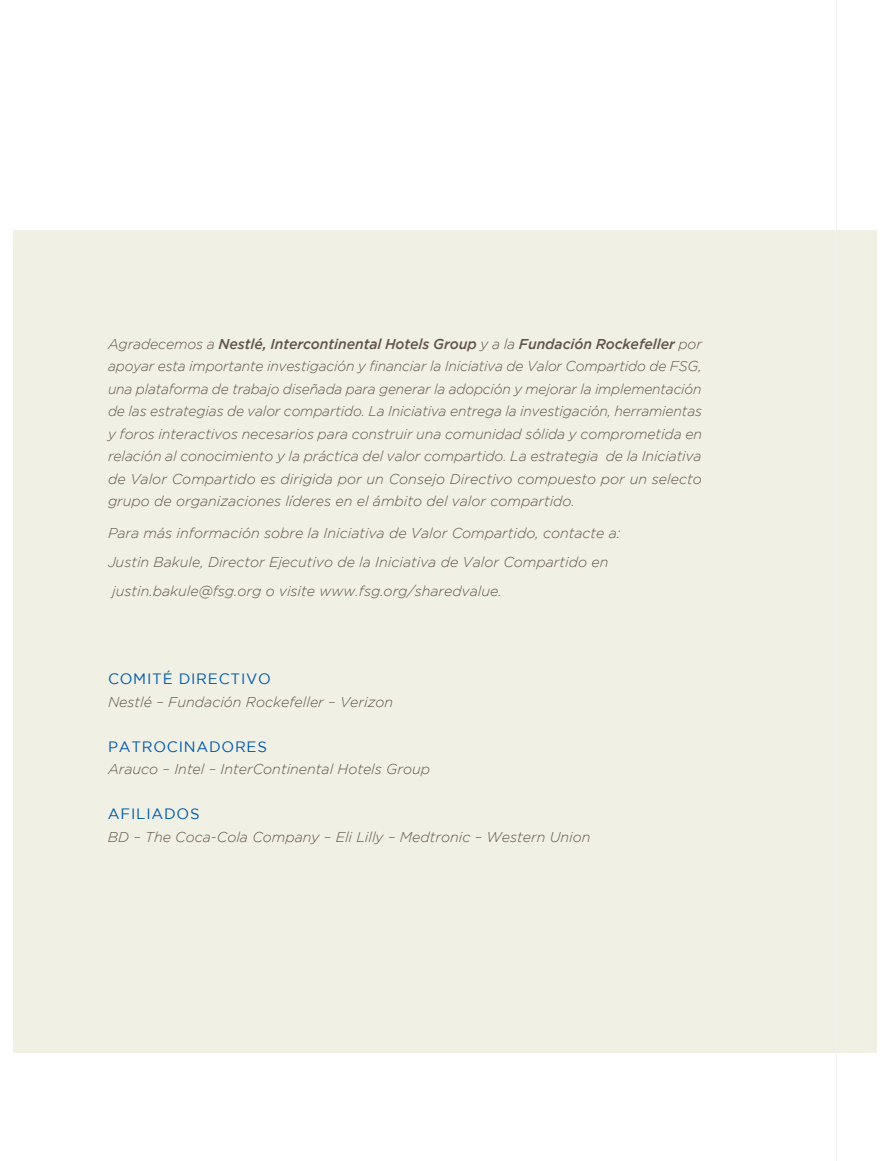
<style>
.page{position:relative;width:891px;height:1161px;background:#fff}
.page>*{position:absolute;margin:0;border:0;box-sizing:border-box;transform-origin:0 0}
._01_COPY{font:15px "Gotham";letter-spacing:.05em;color:#015aaa}
._01_COPY-2{font:italic 300 14.25px/22.5px "Gotham";color:#61534f;text-align:justify}
._01_COPY_HEADER{font:italic 300 14.25px "Gotham";color:#61534f}
.s1{font-weight:500}
</style>
<div class="page">
<div style="left:14px;top:231px;width:864px;height:822px;background:#f1f0e4"></div>
<hr style="left:836px;top:0;width:1px;height:1161px;background:#f2f2ef">
<p class="_01_COPY-2" style="left:108px;top:333px;width:596px">Agradecemos a <span class="s1">Nestlé, Intercontinental Hotels Group</span> y a la <span class="s1">Fundación Rockefeller</span> por apoyar esta importante investigación y financiar la Iniciativa de Valor Compartido de FSG, una plataforma de trabajo diseñada para generar la adopción y mejorar la implementación de las estrategias de valor compartido. La Iniciativa entrega la investigación, herramientas y foros interactivos necesarios para construir una comunidad sólida y comprometida en relación al conocimiento y la práctica del valor compartido. La estrategia de la Iniciativa de Valor Compartido es dirigida por un Consejo Directivo compuesto por un selecto grupo de organizaciones líderes en el ámbito del valor compartido.</p>
<p class="_01_COPY_HEADER" style="left:108px;top:525px;width:514px">Para más información sobre la Iniciativa de Valor Compartido, contacte a:</p>
<p class="_01_COPY_HEADER" style="left:108px;top:554px;width:502px">Justin Bakule, Director Ejecutivo de la Iniciativa de Valor Compartido en</p>
<p class="_01_COPY_HEADER" style="left:112px;top:584px;width:391px">justin.bakule@fsg.org o visite www.fsg.org/sharedvalue.</p>
<p class="_01_COPY" style="left:108px;top:671px;width:164px">COMITÉ DIRECTIVO</p>
<p class="_01_COPY_HEADER" style="left:108px;top:694px;width:287px">Nestlé – Fundación Rockefeller – Verizon</p>
<p class="_01_COPY" style="left:108px;top:738px;width:161px">PATROCINADORES</p>
<p class="_01_COPY_HEADER" style="left:108px;top:761px;width:324px">Arauco – Intel – InterContinental Hotels Group</p>
<p class="_01_COPY" style="left:108px;top:806px;width:93px">AFILIADOS</p>
<p class="_01_COPY_HEADER" style="left:108px;top:829px;width:484px">BD – The Coca-Cola Company – Eli Lilly – Medtronic – Western Union</p>
</div>
